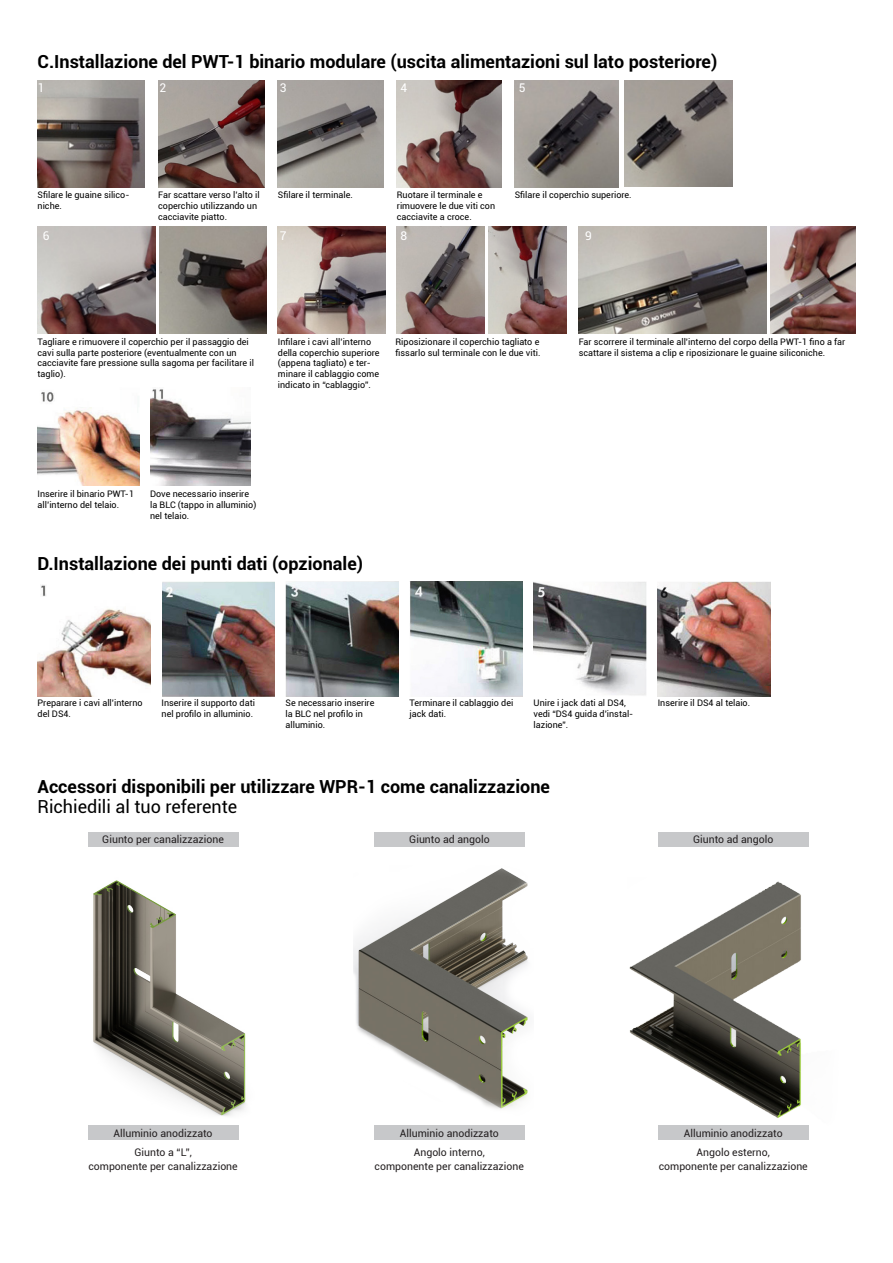
<style>
.page{position:relative;width:893px;height:1263px;background:#fff}
.page>*{position:absolute;margin:0;border:0;box-sizing:border-box;transform-origin:0 0}
.t1{font:700 18px "Roboto";color:#000}
.t2{font:18px "Roboto";color:#000}
.t3{font:12px "Roboto";color:#fff}
.t4{font:10.5px "Roboto";color:#231f20}
.t5{font:9px/10.8px "Roboto";color:#000}
</style>
<div class="page">
<img style="left:38px;top:81px;width:107px;height:106px">
<img style="left:158px;top:81px;width:107px;height:106px">
<img style="left:278px;top:81px;width:106px;height:106px">
<img style="left:397px;top:81px;width:105px;height:106px">
<img style="left:515px;top:81px;width:104px;height:106px">
<img style="left:625px;top:81px;width:107px;height:106px">
<img style="left:38px;top:227px;width:117px;height:106px">
<img style="left:160px;top:227px;width:107px;height:106px">
<img style="left:278px;top:227px;width:107px;height:106px">
<img style="left:397px;top:227px;width:88px;height:106px">
<img style="left:488px;top:227px;width:79px;height:106px">
<img style="left:579px;top:227px;width:188px;height:106px">
<img style="left:770px;top:227px;width:85px;height:106px">
<img style="left:38px;top:392px;width:101px;height:93px">
<img style="left:150px;top:389px;width:101px;height:96px">
<img style="left:38px;top:585px;width:112px;height:111px">
<img style="left:162px;top:582px;width:112px;height:114px">
<img style="left:286px;top:582px;width:112px;height:114px">
<img style="left:410px;top:582px;width:112px;height:114px">
<img style="left:534px;top:582px;width:112px;height:114px">
<img style="left:658px;top:582px;width:112px;height:114px">
<img style="left:353px;top:868px;width:175px;height:241px">
<img style="left:93px;top:880px;width:153px;height:249px">
<img style="left:629px;top:881px;width:180px;height:248px">
<div style="left:374px;top:1125px;width:151px;height:15px;background:#c7c8ca"></div>
<div style="left:88px;top:832px;width:150px;height:15px;background:#c7c8ca"></div>
<div style="left:374px;top:832px;width:151px;height:15px;background:#c7c8ca"></div>
<div style="left:658px;top:832px;width:150px;height:15px;background:#c7c8ca"></div>
<div style="left:88px;top:1125px;width:150px;height:15px;background:#c7c8ca"></div>
<div style="left:658px;top:1125px;width:150px;height:15px;background:#c7c8ca"></div>
<p class="t1" style="left:38px;top:48px;width:681px">C.Installazione del PWT-1 binario modulare (uscita alimentazioni sul lato posteriore)</p>
<p class="t3" style="left:38px;top:79px;width:8px">1</p>
<p class="t3" style="left:160px;top:79px;width:8px">2</p>
<p class="t3" style="left:280px;top:79px;width:8px">3</p>
<p class="t3" style="left:400px;top:79px;width:8px">4</p>
<p class="t3" style="left:519px;top:79px;width:8px">5</p>
<p class="t5" style="left:38px;top:189px;width:93px">Sfilare le guaine silico&shy;niche.</p>
<p class="t5" style="left:158px;top:189px;width:103px">Far scattare verso l’alto il coperchio utilizzando un cacciavite piatto.</p>
<p class="t5" style="left:278px;top:189px;width:76px">Sfilare il terminale.</p>
<p class="t5" style="left:397px;top:189px;width:100px">Ruotare il terminale e rimuovere le due viti con cacciavite a croce.</p>
<p class="t5" style="left:515px;top:189px;width:119px">Sfilare il coperchio superiore.</p>
<p class="t3" style="left:43px;top:227px;width:8px">6</p>
<p class="t3" style="left:280px;top:227px;width:8px">7</p>
<p class="t3" style="left:400px;top:227px;width:8px">8</p>
<p class="t3" style="left:585px;top:227px;width:8px">9</p>
<p class="t5" style="left:38px;top:336px;width:218px">Tagliare e rimuovere il coperchio per il passaggio dei cavi sulla parte posteriore (eventualmente con un cacciavite fare pressione sulla sagoma per facilitare il taglio).</p>
<p class="t5" style="left:278px;top:336px;width:103px">Infilare i cavi all’interno della coperchio superiore (appena tagliato) e ter&shy;minare il cablaggio come indicato in “cablaggio”.</p>
<p class="t5" style="left:396px;top:336px;width:146px">Riposizionare il coperchio tagliato e fissarlo sul terminale con le due viti.</p>
<p class="t5" style="left:579px;top:336px;width:268px">Far scorrere il terminale all’interno del corpo della PWT-1 fino a far scattare il sistema a clip e riposizionare le guaine siliconiche.</p>
<p class="t5" style="left:38px;top:488px;width:98px">Inserire il binario PWT-1 all’interno del telaio.</p>
<p class="t5" style="left:150px;top:488px;width:108px">Dove necessario inserire la BLC (tappo in alluminio) nel telaio.</p>
<p class="t1" style="left:38px;top:551px;width:327px">D.Installazione dei punti dati (opzionale)</p>
<p class="t5" style="left:38px;top:697px;width:107px">Preparare i cavi all’interno del DS4.</p>
<p class="t5" style="left:162px;top:697px;width:95px">Inserire il supporto dati nel profilo in alluminio.</p>
<p class="t5" style="left:286px;top:697px;width:90px">Se necessario inserire la BLC nel profilo in alluminio.</p>
<p class="t5" style="left:410px;top:697px;width:105px">Terminare il cablaggio dei jack dati.</p>
<p class="t5" style="left:534px;top:697px;width:101px">Unire i jack dati al DS4, vedi “DS4 guida d’instal&shy;lazione”.</p>
<p class="t5" style="left:658px;top:697px;width:94px">Inserire il DS4 al telaio.</p>
<p class="t1" style="left:38px;top:774px;width:514px">Accessori disponibili per utilizzare WPR-1 come canalizzazione</p>
<p class="t2" style="left:38px;top:794px;width:201px">Richiedili al tuo referente</p>
<p class="t4" style="left:102px;top:832px;width:123px">Giunto per canalizzazione</p>
<p class="t4" style="left:409px;top:832px;width:82px">Giunto ad angolo</p>
<p class="t4" style="left:693px;top:832px;width:82px">Giunto ad angolo</p>
<p class="t4" style="left:114px;top:1125px;width:101px">Alluminio anodizzato</p>
<p class="t4" style="left:400px;top:1125px;width:101px">Alluminio anodizzato</p>
<p class="t4" style="left:684px;top:1125px;width:100px">Alluminio anodizzato</p>
<p class="t4" style="left:134px;top:1145px;width:59px">Giunto a “L”,</p>
<p class="t4" style="left:88px;top:1158px;width:151px">componente per canalizzazione</p>
<p class="t4" style="left:414px;top:1145px;width:73px">Angolo interno,</p>
<p class="t4" style="left:375px;top:1158px;width:151px">componente per canalizzazione</p>
<p class="t4" style="left:696px;top:1145px;width:75px">Angolo esterno,</p>
<p class="t4" style="left:659px;top:1158px;width:151px">componente per canalizzazione</p>
</div>
